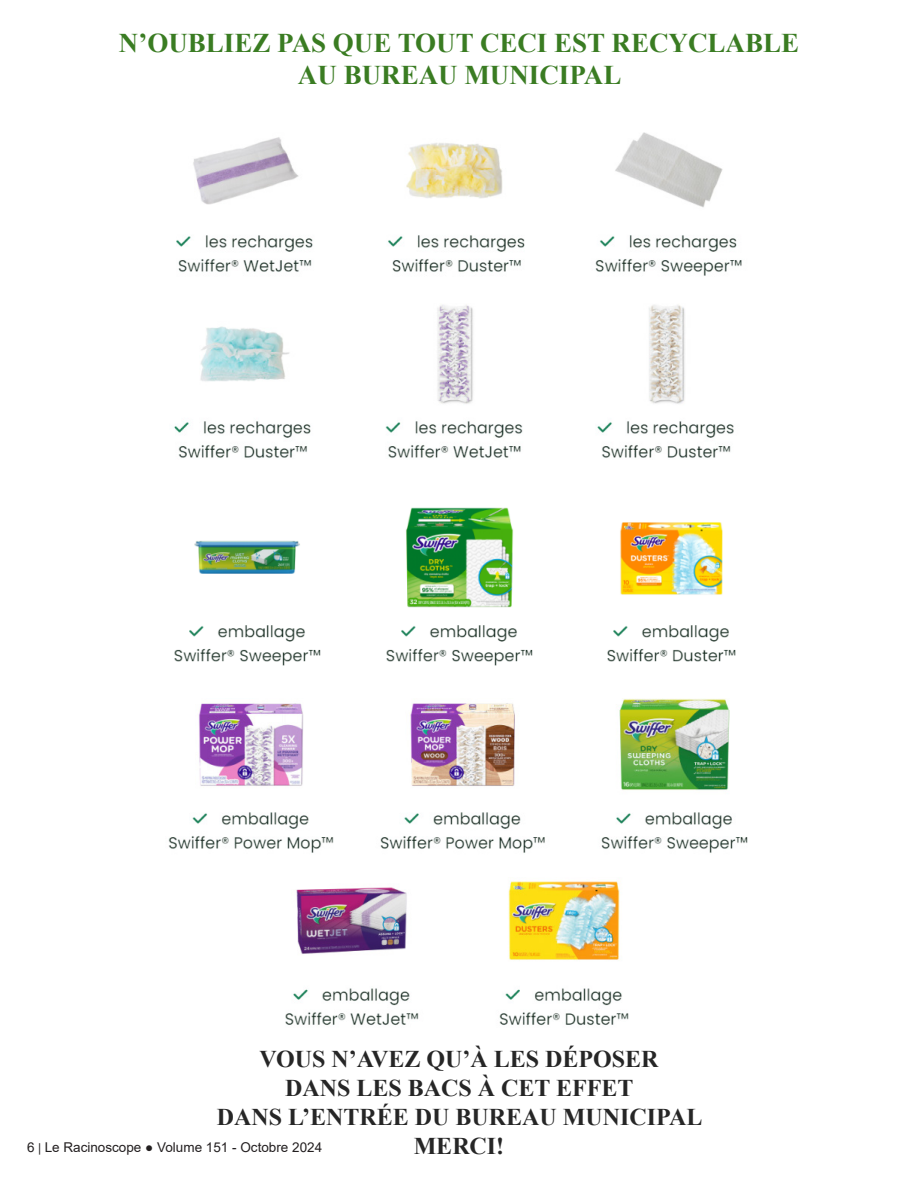
<style>
.page{position:relative;width:918px;height:1188px;background:#fff}
.page>*{position:absolute;margin:0;border:0;box-sizing:border-box;transform-origin:0 0}
.t1{font:700 27px "Times New Roman";color:#3a7c22}
.t2{font:700 24px "Times New Roman";color:#262626}
.t3{font:13.5px "Arial";color:#231f20}
.s1{font-size:12px}
</style>
<div class="page">
<img style="left:176px;top:132px;width:566px;height:144px">
<img style="left:174px;top:305px;width:560px;height:153px">
<img style="left:174px;top:507px;width:562px;height:159px">
<img style="left:168px;top:698px;width:580px;height:155px">
<img style="left:285px;top:881px;width:344px;height:144px">
<p class="t1" style="left:119px;top:24px;width:682px">N’OUBLIEZ PAS QUE TOUT CECI EST RECYCLABLE</p>
<p class="t1" style="left:298px;top:56px;width:325px">AU BUREAU MUNICIPAL</p>
<p class="t2" style="left:259px;top:1042px;width:401px">VOUS N’AVEZ QU’À LES DÉPOSER</p>
<p class="t2" style="left:285px;top:1071px;width:350px">DANS LES BACS À CET EFFET</p>
<p class="t2" style="left:217px;top:1100px;width:487px">DANS L’ENTRÉE DU BUREAU MUNICIPAL</p>
<p class="t2" style="left:414px;top:1128px;width:92px">MERCI!</p>
<p class="t3" style="left:27px;top:1138px;width:297px">6 <span class="s1">|</span> Le Racinoscope ● Volume 151 - Octobre 2024</p>
</div>
